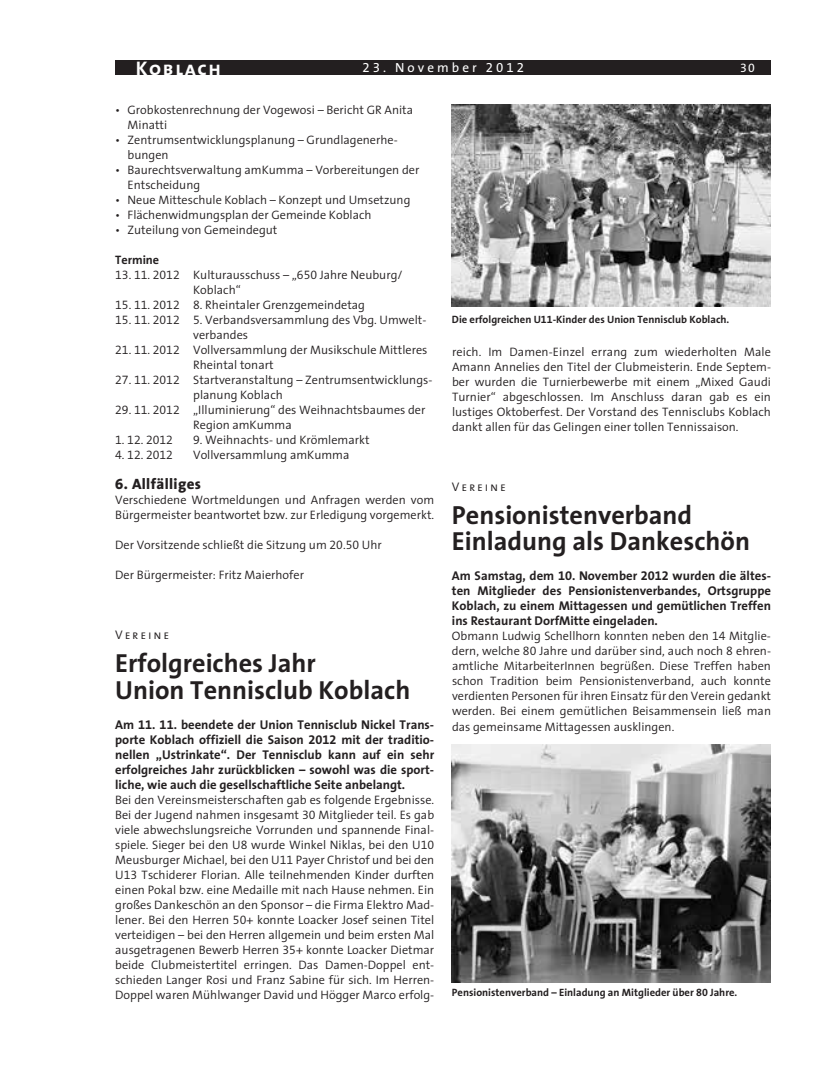
<style>
.page{position:relative;width:833px;height:1071px;background:#fff}
.page>*{position:absolute;margin:0;border:0;box-sizing:border-box;transform-origin:0 0}
.t1{font:700 26.25px/26.2px "GB The Sans";color:#231f20}
.t2{font:19.75px "GB The Sans Bold Caps";letter-spacing:.08em;color:#fff}
.t3{font:800 15px "GB The Sans";letter-spacing:.025em;color:#231f20}
.t4{font:13.25px "GB The Sans";letter-spacing:.23em;color:#fff}
.t5{font:700 12.75px/15px "GB The Sans";color:#231f20;text-align:justify}
.t6{font:12.5px "GB The Sans Semi Light Caps";letter-spacing:.15em;color:#231f20}
.t7{font:300 12.25px/15px "GB The Sans";color:#231f20}
.t8{font:700 12.25px "GB The Sans";color:#231f20}
.t9{font:12.25px "GB The Sans";color:#fff}
.t10{font:700 10.62px "GB The Sans";color:#231f20}
</style>
<div class="page">
<div style="left:115px;top:60px;width:656px;height:14px;background:#231f20"></div>
<img style="left:452px;top:105px;width:319px;height:201px">
<img style="left:452px;top:744px;width:319px;height:237px">
<h2 class="t2" style="left:136px;top:51px;width:87px">Koblach</h2>
<p class="t4" style="left:362px;top:57px;width:163px">23. November 2012</p>
<p class="t9" style="left:740px;top:58px;width:16px">30</p>
<p class="t7" style="left:128px;top:101px;width:287px;text-indent:-12px">• Grobkostenrechnung der Vogewosi – Bericht GR Anita<br>Minatti</p>
<p class="t7" style="left:128px;top:131px;width:272px;text-indent:-12px">• Zentrumsentwicklungsplanung – Grundlagenerhe&shy;bungen</p>
<p class="t7" style="left:128px;top:161px;width:293px;text-indent:-12px">• Baurechtsverwaltung amKumma – Vorbereitungen der<br>Entscheidung</p>
<p class="t7" style="left:115px;top:191px;width:297px">• Neue Mitteschule Koblach – Konzept und Umsetzung</p>
<p class="t7" style="left:115px;top:206px;width:258px">• Flächenwidmungsplan der Gemeinde Koblach</p>
<p class="t7" style="left:115px;top:221px;width:164px">• Zuteilung von Gemeindegut</p>
<p class="t8" style="left:115px;top:249px;width:46px">Termine</p>
<p class="t7" style="left:193px;top:266px;width:211px;text-indent:-78px">13. 11. 2012 Kulturausschuss – „650 Jahre Neuburg/<br>Koblach“</p>
<p class="t7" style="left:115px;top:296px;width:251px">15. 11. 2012 8. Rheintaler Grenzgemeindetag</p>
<p class="t7" style="left:193px;top:311px;width:235px;text-indent:-78px">15. 11. 2012 5. Verbandsversammlung des Vbg. Umwelt&shy;verbandes</p>
<p class="t7" style="left:193px;top:341px;width:236px;text-indent:-78px">21. 11. 2012 Vollversammlung der Musikschule Mittleres<br>Rheintal tonart</p>
<p class="t7" style="left:193px;top:371px;width:241px;text-indent:-78px">27. 11. 2012 Startveranstaltung – Zentrumsentwicklungs&shy;planung Koblach</p>
<p class="t7" style="left:193px;top:401px;width:234px;text-indent:-78px">29. 11. 2012 „Illuminierung“ des Weihnachtsbaumes der<br>Region amKumma</p>
<p class="t7" style="left:115px;top:431px;width:59px">1. 12. 2012</p>
<p class="t7" style="left:193px;top:431px;width:178px">9. Weihnachts- und Krömlemarkt</p>
<p class="t7" style="left:115px;top:446px;width:59px">4. 12. 2012</p>
<p class="t7" style="left:193px;top:446px;width:158px">Vollversammlung amKumma</p>
<p class="t3" style="left:115px;top:471px;width:87px">6. Allfälliges</p>
<p class="t7" style="left:115px;top:491px;width:320px">Verschiedene Wortmeldungen und Anfragen werden vom<br>Bürgermeister beantwortet bzw. zur Erledigung vorgemerkt.</p>
<p class="t7" style="left:115px;top:536px;width:268px">Der Vorsitzende schließt die Sitzung um 20.50 Uhr</p>
<p class="t7" style="left:115px;top:566px;width:190px">Der Bürgermeister: Fritz Maierhofer</p>
<p class="t10" style="left:452px;top:311px;width:279px">Die erfolgreichen U11-Kinder des Union Tennisclub Koblach.</p>
<p class="t7" style="left:452px;top:343px;width:320px;text-align:justify">reich. Im Damen-Einzel errang zum wiederholten Male Amann Annelies den Titel der Clubmeisterin. Ende Septem&shy;ber wurden die Turnierbewerbe mit einem „Mixed Gaudi Turnier“ abgeschlossen. Im Anschluss daran gab es ein lustiges Oktoberfest. Der Vorstand des Tennisclubs Koblach dankt allen für das Gelingen einer tollen Tennissaison.</p>
<p class="t6" style="left:452px;top:476px;width:55px">Vereine</p>
<h1 class="t1" style="left:452px;top:501px;width:300px">Pensionistenverband<br>Einladung als Dankeschön</h1>
<p class="t5" style="left:452px;top:568px;width:321px">Am Samstag, dem 10. November 2012 wurden die ältes&shy;ten Mitglieder des Pensionistenverbandes, Ortsgruppe Koblach, zu einem Mittagessen und gemütlichen Treffen ins Restaurant DorfMitte eingeladen.</p>
<p class="t7" style="left:452px;top:628px;width:321px;text-align:justify">Obmann Ludwig Schellhorn konnten neben den 14 Mitglie&shy;dern, welche 80 Jahre und darüber sind, auch noch 8 ehren&shy;amtliche MitarbeiterInnen begrüßen. Diese Treffen haben schon Tradition beim Pensionistenverband, auch konnte verdienten Personen für ihren Einsatz für den Verein gedankt werden. Bei einem gemütlichen Beisammensein ließ man das gemeinsame Mittagessen ausklingen.</p>
<p class="t6" style="left:115px;top:624px;width:55px">Vereine</p>
<h1 class="t1" style="left:115px;top:649px;width:297px">Erfolgreiches Jahr<br>Union Tennisclub Koblach</h1>
<p class="t5" style="left:115px;top:716px;width:320px">Am 11. 11. beendete der Union Tennisclub Nickel Trans&shy;porte Koblach offiziell die Saison 2012 mit der traditio&shy;nellen „Ustrinkate“. Der Tennisclub kann auf ein sehr erfolgreiches Jahr zurückblicken – sowohl was die sport&shy;liche, wie auch die gesellschaftliche Seite anbelangt.</p>
<p class="t7" style="left:115px;top:791px;width:321px;text-align:justify">Bei den Vereinsmeisterschaften gab es folgende Ergebnisse.<br>Bei der Jugend nahmen insgesamt 30 Mitglieder teil. Es gab viele abwechslungsreiche Vorrunden und spannende Final&shy;spiele. Sieger bei den U8 wurde Winkel Niklas, bei den U10<br>Meusburger Michael, bei den U11 Payer Christof und bei den U13 Tschiderer Florian. Alle teilnehmenden Kinder durften einen Pokal bzw. eine Medaille mit nach Hause nehmen. Ein großes Dankeschön an den Sponsor – die Firma Elektro Mad&shy;lener. Bei den Herren 50+ konnte Loacker Josef seinen Titel verteidigen – bei den Herren allgemein und beim ersten Mal ausgetragenen Bewerb Herren 35+ konnte Loacker Dietmar beide Clubmeistertitel erringen. Das Damen-Doppel ent&shy;schieden Langer Rosi und Franz Sabine für sich. Im Herren-Doppel waren Mühlwanger David und Högger Marco erfolg-</p>
<p class="t10" style="left:452px;top:983px;width:287px">Pensionistenverband – Einladung an Mitglieder über 80 Jahre.</p>
</div>
